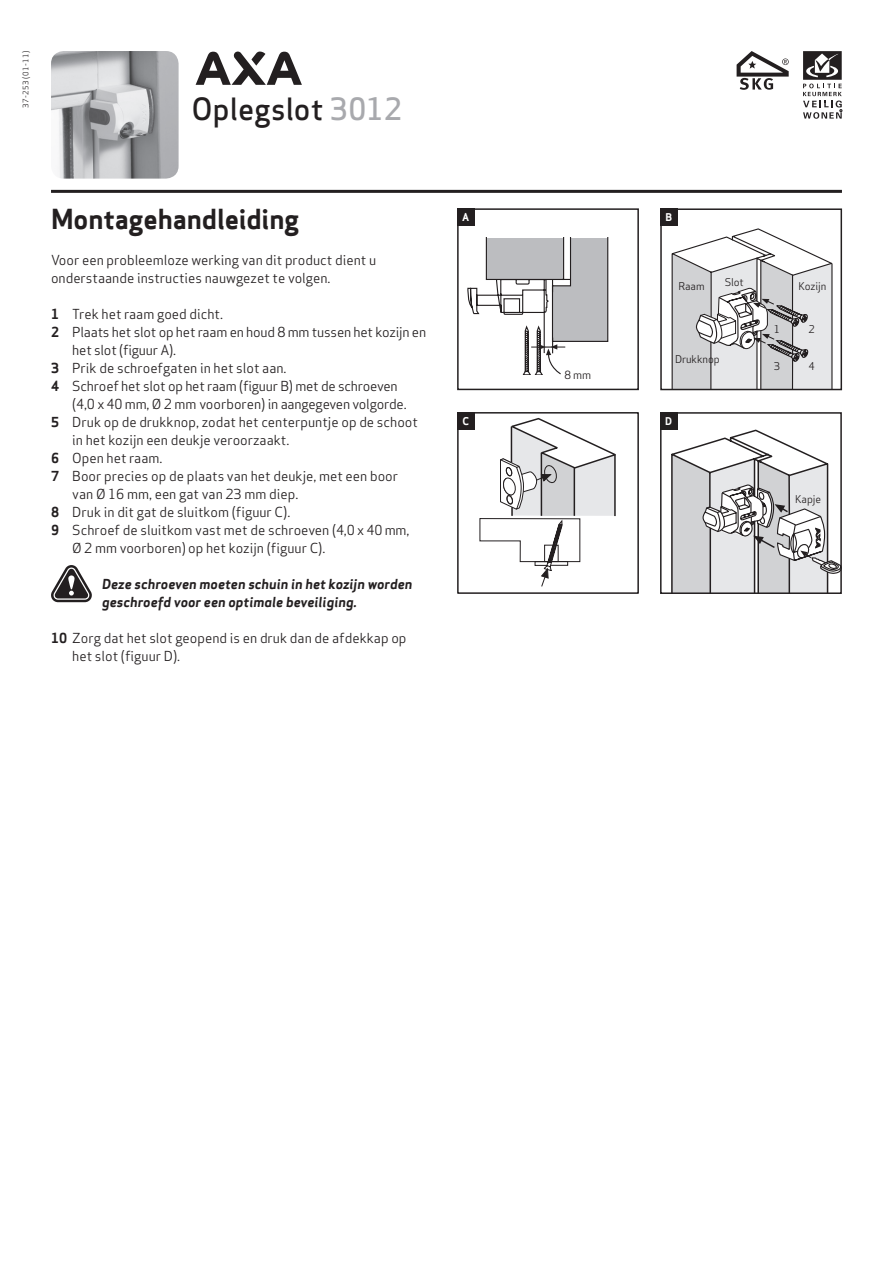
<style>
.page{position:relative;width:893px;height:1263px;background:#fff}
.page>*{position:absolute;margin:0;border:0;box-sizing:border-box;transform-origin:0 0}
.t1{font:500 30px "Apex Sans";color:#231f20}
.t2{font:700 27px "Apex Sans";letter-spacing:-.005em;color:#231f20}
.t3{font:13.5px/18px "Apex Sans";color:#231f20}
.t4{font:italic 700 13.5px/18px "Apex Sans";color:#231f20}
.t5{font:11.1px "Apex Sans";color:#231f20}
.t6{font:10.5px "Apex Sans";letter-spacing:-.01em;color:#231f20}
.t7{font:700 10.5px "Apex Sans";color:#fff}
.t8{font:7.5px "Apex Sans";letter-spacing:.05em;color:#231f20}
.s1{color:#a8a9ad}
.s2{font-weight:700}
</style>
<div class="page">
<hr style="left:51px;top:190px;width:791px;height:3px;background:#231f20">
<svg style="left:803px;top:51px;width:39px;height:68px"></svg>
<svg style="left:196px;top:51px;width:106px;height:34px"></svg>
<div style="left:457px;top:412px;width:182px;height:182px;border:2px solid #231f20"></div>
<div style="left:457px;top:208px;width:182px;height:182px;border:2px solid #231f20"></div>
<svg style="left:467px;top:238px;width:142px;height:137px"></svg>
<svg style="left:669px;top:228px;width:166px;height:163px"></svg>
<div style="left:660px;top:208px;width:182px;height:182px;border:2px solid #231f20"></div>
<div style="left:660px;top:412px;width:182px;height:182px;border:2px solid #231f20"></div>
<svg style="left:51px;top:565px;width:41px;height:38px"></svg>
<svg style="left:479px;top:417px;width:137px;height:170px"></svg>
<svg style="left:668px;top:429px;width:173px;height:165px"></svg>
<div style="left:457px;top:208px;width:17px;height:17px;background:#231f20"></div>
<div style="left:457px;top:412px;width:17px;height:17px;background:#231f20"></div>
<div style="left:660px;top:208px;width:17px;height:17px;background:#231f20"></div>
<div style="left:660px;top:412px;width:17px;height:17px;background:#231f20"></div>
<img style="left:51px;top:51px;width:128px;height:128px">
<svg style="left:737px;top:51px;width:52px;height:39px"></svg>
<p class="t8" style="left:20px;top:108px;width:59px;rotate:-90deg">37-253 (01-11)</p>
<h1 class="t1" style="left:191px;top:82px;width:212px">Oplegslot <span class="s1">3012</span></h1>
<h2 class="t2" style="left:51px;top:201px;width:250px">Montagehandleiding</h2>
<p class="t3" style="left:51px;top:249px;width:327px">Voor een probleemloze werking van dit product dient u onderstaande instructies nauwgezet te volgen.</p>
<p class="t3" style="left:51px;top:303px;width:174px"><span class="s2">1</span> Trek het raam goed dicht.</p>
<p class="t3" style="left:51px;top:321px;width:377px"><span class="s2">2</span> Plaats het slot op het raam en houd 8 mm tussen het kozijn en</p>
<p class="t3" style="left:72px;top:339px;width:105px">het slot (figuur A).</p>
<p class="t3" style="left:51px;top:357px;width:237px"><span class="s2">3</span> Prik de schroefgaten in het slot aan.</p>
<p class="t3" style="left:51px;top:375px;width:348px"><span class="s2">4</span> Schroef het slot op het raam (figuur B) met de schroeven</p>
<p class="t3" style="left:72px;top:393px;width:336px">(4,0 x 40 mm, Ø 2 mm voorboren) in aangegeven volgorde.</p>
<p class="t3" style="left:51px;top:411px;width:368px"><span class="s2">5</span> Druk op de drukknop, zodat het centerpuntje op de schoot</p>
<p class="t3" style="left:72px;top:429px;width:219px">in het kozijn een deukje veroorzaakt.</p>
<p class="t3" style="left:51px;top:447px;width:113px"><span class="s2">6</span> Open het raam.</p>
<p class="t3" style="left:51px;top:465px;width:349px"><span class="s2">7</span> Boor precies op de plaats van het deukje, met een boor</p>
<p class="t3" style="left:72px;top:483px;width:228px">van Ø 16 mm, een gat van 23 mm diep.</p>
<p class="t3" style="left:51px;top:501px;width:241px"><span class="s2">8</span> Druk in dit gat de sluitkom (figuur C).</p>
<p class="t3" style="left:51px;top:519px;width:360px"><span class="s2">9</span> Schroef de sluitkom vast met de schroeven (4,0 x 40 mm,</p>
<p class="t3" style="left:72px;top:537px;width:255px">Ø 2 mm voorboren) op het kozijn (figuur C).</p>
<p class="t4" style="left:102px;top:574px;width:312px">Deze schroeven moeten schuin in het kozijn worden geschroefd voor een optimale beveiliging.</p>
<p class="t3" style="left:72px;top:627px;width:336px;text-indent:-21px"><span class="s2">10</span> Zorg dat het slot geopend is en druk dan de afdekkap op het slot (figuur D).</p>
<p class="t7" style="left:462px;top:210px;width:9px">A</p>
<p class="t7" style="left:462px;top:414px;width:8px">C</p>
<p class="t5" style="left:564px;top:365px;width:28px">8 mm</p>
<p class="t7" style="left:665px;top:210px;width:8px">B</p>
<p class="t6" style="left:725px;top:273px;width:21px">Slot</p>
<p class="t6" style="left:678px;top:277px;width:28px">Raam</p>
<p class="t6" style="left:798px;top:277px;width:29px">Kozijn</p>
<p class="t6" style="left:675px;top:350px;width:46px">Drukknop</p>
<p class="t7" style="left:665px;top:414px;width:9px">D</p>
<p class="t6" style="left:774px;top:321px;width:8px">1</p>
<p class="t6" style="left:808px;top:321px;width:8px">2</p>
<p class="t6" style="left:774px;top:358px;width:8px">3</p>
<p class="t6" style="left:808px;top:358px;width:8px">4</p>
<p class="t6" style="left:795px;top:490px;width:27px">Kapje</p>
</div>
